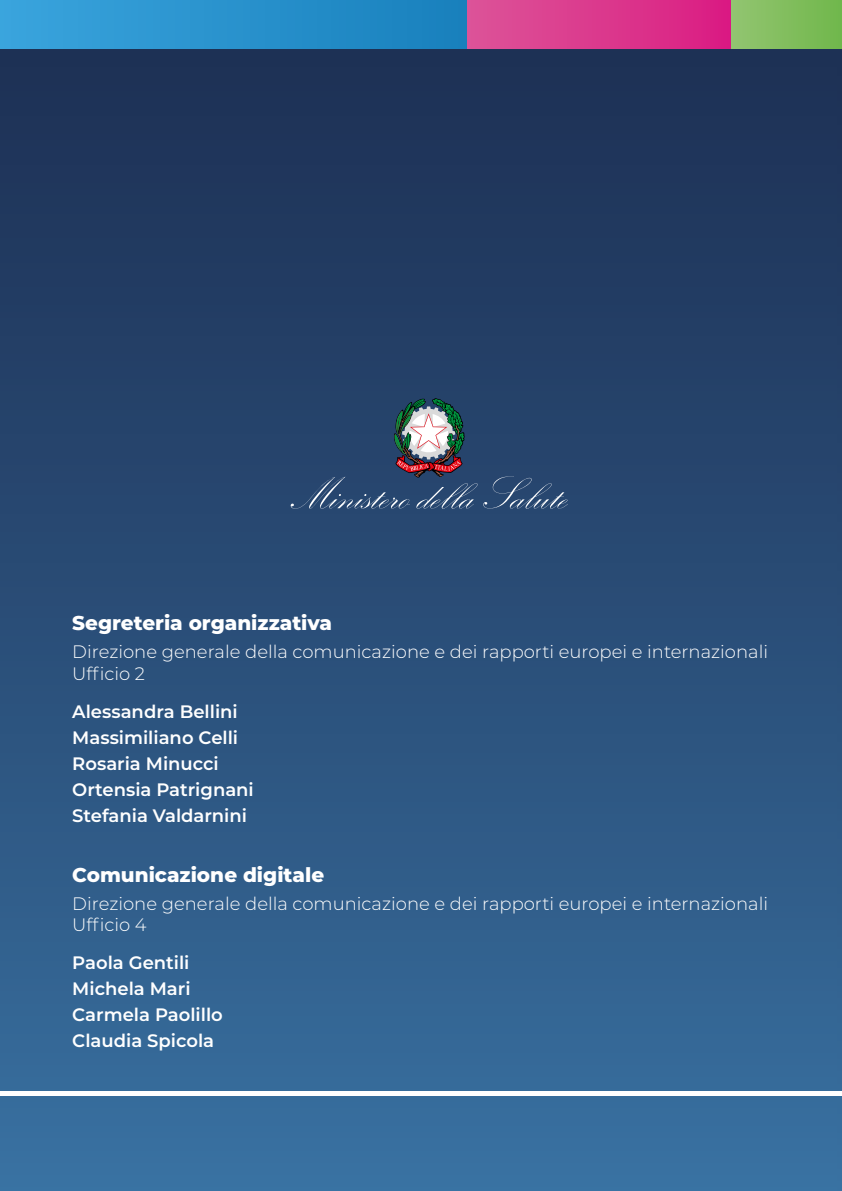
<style>
.page{position:relative;width:842px;height:1191px;background:#fff}
.page>*{position:absolute;margin:0;border:0;box-sizing:border-box;transform-origin:0 0}
.t1{font:800 20px "Montserrat";color:#fff}
.t2{font:300 18px/21.6px "Montserrat";color:#fff}
.t3{font:600 18px/26px "Montserrat";color:#fff}
</style>
<div class="page">
<div style="left:0;top:48px;width:837px;height:1143px;background:linear-gradient(to bottom,#1c2e52,#3870a0)"></div>
<svg style="left:837px;top:48px;width:5px;height:1143px;background:#2a4e78"></svg>
<hr style="left:0;top:1091px;width:842px;height:4px;background:#fff">
<div style="left:0;top:0;width:467px;height:48px;background:linear-gradient(to right,#3aa4dd,#1880bc)"></div>
<div style="left:467px;top:0;width:264px;height:48px;background:linear-gradient(to right,#dc5598,#da1c82)"></div>
<div style="left:731px;top:0;width:111px;height:48px;background:linear-gradient(to right,#93c571,#70b74b)"></div>
<svg style="left:291px;top:398px;width:277px;height:111px;background:#385172"></svg>
<p class="t1" style="left:72px;top:608px;width:261px">Segreteria organizzativa</p>
<p class="t2" style="left:72px;top:640px;width:697px">Direzione generale della comunicazione e dei rapporti europei e internazionali<br>Ufficio 2</p>
<p class="t3" style="left:72px;top:697px;width:183px">Alessandra Bellini<br>Massimiliano Celli<br>Rosaria Minucci<br>Ortensia Patrignani<br>Stefania Valdarnini</p>
<p class="t1" style="left:72px;top:860px;width:253px">Comunicazione digitale</p>
<p class="t2" style="left:72px;top:892px;width:697px">Direzione generale della comunicazione e dei rapporti europei e internazionali<br>Ufficio 4</p>
<p class="t3" style="left:72px;top:949px;width:152px">Paola Gentili<br>Michela Mari<br>Carmela Paolillo<br>Claudia Spicola</p>
</div>
